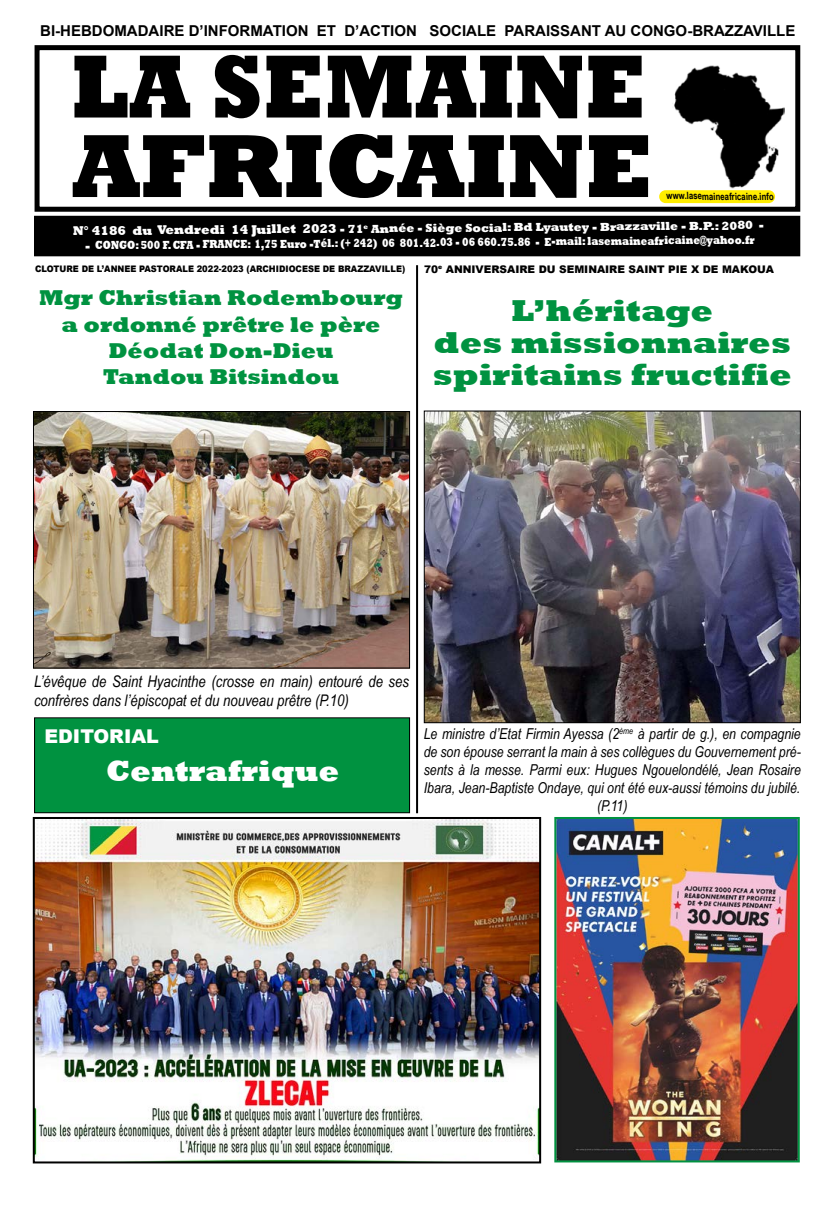
<style>
.page{position:relative;width:823px;height:1205px;background:#fff}
.page>*{position:absolute;margin:0;border:0;box-sizing:border-box;transform-origin:0 0}
.t1{font:800 91px/79.5px "Rockwell";color:#000;scale:.9 1}
.t2{font:800 31px/32px "Rockwell";color:#009240;text-align:center;scale:1.05 1}
.t3{font:800 30px "Rockwell";color:#fff}
.t4{font:800 22px/26.4px "Rockwell";color:#009240;text-align:center}
.t5{font:900 19px "Arial";color:#fff}
.t6{font:italic 16px/19.2px "Arial Narrow";color:#000}
.t7{font:italic 15px/18px "Arial Narrow";color:#000;text-align:center}
.t8{font:700 15px "Arial";color:#000}
.t9{font:800 12px "Rockwell";letter-spacing:-.015em;color:#fff;scale:.96 1}
.t10{font:900 10.5px "Arial";color:#000}
.t11{font:700 10px "Arial Narrow";color:#000;scale:.96 1}
.t12{font:900 9px "Arial";color:#000;scale:.92 1}
.s1{font-size:13px}
</style>
<div class="page">
<div style="left:35px;top:216px;width:764px;height:40px;background:#000"></div>
<div style="left:35px;top:45px;width:764px;height:167px;border:5px solid #000"></div>
<img style="left:674px;top:65px;width:109px;height:124px">
<div style="left:658px;top:190px;width:116px;height:13px;background:#ffed00;border-radius:6px"></div>
<img style="left:557px;top:820px;width:239px;height:339px">
<div style="left:554px;top:817px;width:245px;height:345px;border:2px solid #009240"></div>
<div style="left:35px;top:718px;width:374px;height:95px;background:#009240"></div>
<div style="left:34px;top:717px;width:376px;height:96px;border:1px solid #000"></div>
<img style="left:36px;top:820px;width:502px;height:340px">
<div style="left:33px;top:817px;width:508px;height:346px;border:2px solid #000"></div>
<img style="left:35px;top:413px;width:373px;height:253px">
<div style="left:33px;top:411px;width:377px;height:257px;border:1px solid #000"></div>
<hr style="left:416px;top:265px;width:2px;height:548px;background:#000">
<img style="left:425px;top:412px;width:373px;height:309px">
<div style="left:423px;top:410px;width:377px;height:313px;border:1px solid #000"></div>
<p class="t8" style="left:40px;top:20px;width:756px">BI-HEBDOMADAIRE D’INFORMATION ET D’ACTION SOCIALE PARAISSANT AU CONGO-BRAZZAVILLE</p>
<h1 class="t1" style="left:71px;top:48px;width:647px">LA SEMAINE<br>AFRICAINE</h1>
<p class="t9" style="left:73px;top:220px;width:721px"><span class="s1">N° 4186 du Vendredi 14 Juillet 2023</span> - 71<sup>e</sup> Année - Siège Social: Bd Lyautey - Brazzaville - B.P.: 2080 -</p>
<p class="t9" style="left:85px;top:236px;width:698px">- CONGO: 500 F. CFA - FRANCE: 1,75 Euro -Tél.: (+ 242) 06 801.42.03 - 06 660.75.86 - E-mail: lasemaineafricaine@yahoo.fr</p>
<p class="t11" style="left:666px;top:189px;width:114px">www.lasemaineafricaine.info</p>
<p class="t12" style="left:35px;top:262px;width:403px">CLOTURE DE L’ANNEE PASTORALE 2022-2023 (ARCHIDIOCESE DE BRAZZAVILLE)</p>
<h3 class="t4" style="left:39px;top:285px;width:365px">Mgr Christian Rodembourg a ordonné prêtre le père<br>Déodat Don-Dieu<br>Tandou Bitsindou</h3>
<p class="t10" style="left:424px;top:261px;width:351px">70<sup>e</sup> ANNIVERSAIRE DU SEMINAIRE SAINT PIE X DE MAKOUA</p>
<h2 class="t2" style="left:432px;top:295px;width:343px">L’héritage<br>des missionnaires spiritains fructifie</h2>
<p class="t6" style="left:34px;top:672px;width:376px">L’évêque de Saint Hyacinthe (crosse en main) entouré de ses confrères dans l’épiscopat et du nouveau prêtre (P.10)</p>
<p class="t5" style="left:44px;top:723px;width:116px">EDITORIAL</p>
<h3 class="t3" style="left:106px;top:753px;width:235px">Centrafrique</h3>
<p class="t7" style="left:423px;top:725px;width:378px">Le ministre d’Etat Firmin Ayessa (2<sup>ème</sup> à partir de g.), en compagnie de son épouse serrant la main à ses collègues du Gouvernement pré&shy;sents à la messe. Parmi eux: Hugues Ngouelondélé, Jean Rosaire Ibara, Jean-Baptiste Ondaye, qui ont été eux-aussi témoins du jubilé. (P.11)</p>
</div>
